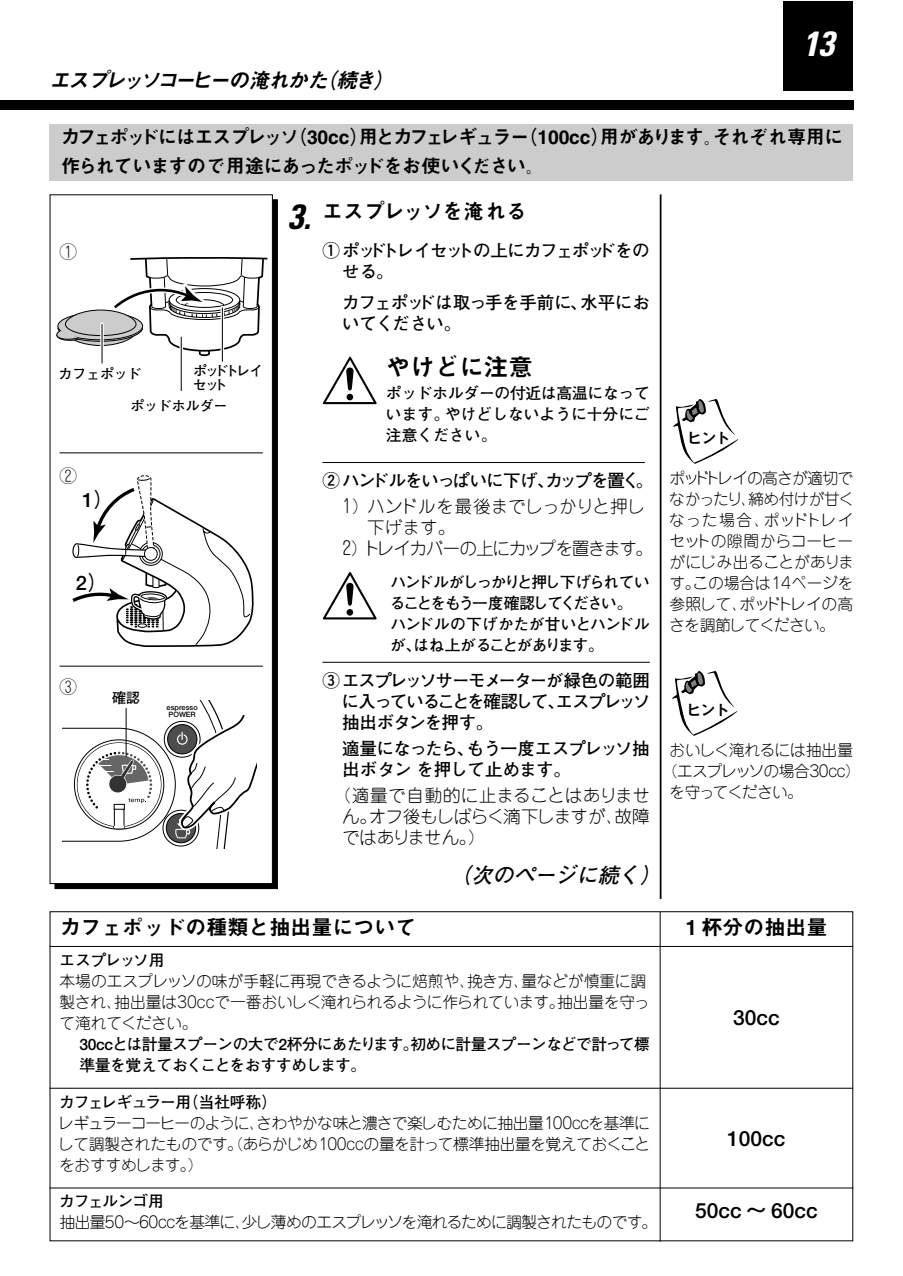
<style>
.page{position:relative;width:903px;height:1276px;background:#fff}
.page>*{position:absolute;margin:0;border:0;box-sizing:border-box;transform-origin:0 0}
.t1{font:italic 700 condensed 35px "Univers";color:#fff}
.t2{font:24.5px "Midashi Go MB31";color:#000}
.t3{font:21px "Midashi Go MB31";color:#000}
.t4{font:italic 21px "Midashi Go MB31";color:#000}
.t5{font:700 21px "Futo Go B101";color:#000}
.t6{font:italic 700 21px "Futo Go B101";color:#000}
.t7{font:700 19.95px "Futo Go B101";color:#000}
.t8{font:19.25px/28.9px "Midashi Go MB31";letter-spacing:-.06em;color:#000}
.t9{font:700 17.5px/21px "Futo Go B101";letter-spacing:-.06em;color:#000}
.t10{font:300 17.5px/21px "Jun 101";letter-spacing:-.035em;color:#000;text-align:justify}
.t11{font:700 17.5px/21px "Futo Go B101";letter-spacing:-.03em;color:#000}
.t12{font:700 17.5px/21px "Futo Go B101";letter-spacing:-.035em;color:#000}
.t13{font:300 17.5px "Jun 101";letter-spacing:-.065em;color:#000}
.t14{font:300 17.5px "Jun 101";color:#000}
.t15{font:300 15.75px/21px "Jun 101";letter-spacing:-.025em;color:#000;text-align:justify}
.t16{font:700 15.75px/21px "Futo Go B101";letter-spacing:-.035em;color:#000;text-align:justify}
.t17{font:300 15.75px/21px "Jun 101";color:#000}
.t18{font:700 15.75px/21px "Futo Go B101";letter-spacing:-.075em;color:#000}
.t19{font:700 15.75px "Futo Go B101";letter-spacing:-.055em;color:#000}
.t20{font:300 15.75px "Jun 101";letter-spacing:-.005em;color:#000}
.t21{font:300 15.75px "Jun 101";letter-spacing:-.06em;color:#000}
.t22{font:15.75px "Midashi Go MB31";letter-spacing:-.1em;color:#000}
.t23{font:700 14px "Futo Go B101";letter-spacing:-.01em;color:#000}
.t24{font:700 14px/14px "Futo Go B101";letter-spacing:-.22em;color:#000}
.t25{font:700 7.35px/7.4px "Futo Go B101";color:#000}
.s1{font-family:"Univers";font-weight:700;font-style:italic;font-stretch:condensed;font-size:35px}
</style>
<div class="page">
<div style="left:0;top:100px;width:853px;height:10px;background:#000"></div>
<div style="left:784px;top:1px;width:69px;height:89px;background:#000"></div>
<div style="left:55px;top:199px;width:223px;height:690px;background:#000;border:1px solid #000"></div>
<div style="left:50px;top:194px;width:223px;height:690px;background:#fff;border:1px solid #000"></div>
<hr style="left:660px;top:194px;width:2px;height:705px;background:#000">
<div style="left:50px;top:125px;width:803px;height:56px;background:#ccc"></div>
<hr style="left:322px;top:462px;width:323px;height:1px;background:#000">
<hr style="left:322px;top:662px;width:328px;height:1px;background:#000">
<hr style="left:60px;top:452px;width:203px;height:1px;background:#000">
<hr style="left:60px;top:666px;width:203px;height:1px;background:#000">
<svg style="left:323px;top:357px;width:54px;height:47px"></svg>
<svg style="left:673px;top:399px;width:65px;height:65px"></svg>
<svg style="left:56px;top:257px;width:212px;height:107px"></svg>
<svg style="left:100px;top:324px;width:4px;height:39px"></svg>
<svg style="left:179px;top:337px;width:4px;height:54px"></svg>
<hr style="left:102px;top:324px;width:1px;height:39px;background:#000">
<hr style="left:181px;top:337px;width:1px;height:54px;background:#000">
<hr style="left:221px;top:307px;width:3px;height:55px;background:#fff">
<hr style="left:222px;top:307px;width:1px;height:55px;background:#000">
<svg style="left:71px;top:475px;width:185px;height:192px"></svg>
<svg style="left:323px;top:572px;width:54px;height:47px"></svg>
<svg style="left:63px;top:700px;width:193px;height:149px"></svg>
<hr style="left:126px;top:708px;width:1px;height:48px;background:#000">
<hr style="left:50px;top:946px;width:803px;height:1px;background:#000">
<hr style="left:50px;top:1088px;width:803px;height:1px;background:#000">
<hr style="left:50px;top:1187px;width:803px;height:1px;background:#000">
<hr style="left:660px;top:912px;width:1px;height:329px;background:#000">
<svg style="left:672px;top:671px;width:65px;height:65px"></svg>
<h3 class="t4" style="left:49px;top:72px;width:351px">エスプレッソコーヒーの淹れかた（続き）</h3>
<h1 class="t1" style="left:803px;top:31px;width:40px">13</h1>
<p class="t8" style="left:61px;top:125px;width:784px">カフェポッドにはエスプレッソ（30cc）用とカフェレギュラー（100cc）用があります。それぞれ専用に作られていますので用途にあったポッドをお使いください。</p>
<p class="t10" style="left:60px;top:243px;width:19px">①</p>
<p class="t24" style="left:193px;top:366px;width:72px">ポッドトレイセット</p>
<p class="t23" style="left:59px;top:369px;width:85px">カフェポッド</p>
<p class="t23" style="left:130px;top:401px;width:99px">ポッドホルダー</p>
<p class="t10" style="left:60px;top:467px;width:19px">②</p>
<p class="t7" style="left:82px;top:491px;width:33px">1）</p>
<p class="t7" style="left:76px;top:575px;width:33px">2）</p>
<p class="t10" style="left:60px;top:678px;width:19px">③</p>
<p class="t23" style="left:112px;top:692px;width:29px">確認</p>
<p class="t25" style="left:167px;top:704px;width:33px">espresso<br>POWER</p>
<h3 class="t3" style="left:288px;top:204px;width:241px"><span class="s1">3.</span> エスプレッソを淹れる</h3>
<p class="t9" style="left:342px;top:242px;width:309px;text-indent:-20px">① ポッドトレイセットの上にカフェポッドをのせる。</p>
<p class="t12" style="left:342px;top:294px;width:309px">カフェポッドは取っ手を手前に、水平においてください。</p>
<h2 class="t2" style="left:386px;top:358px;width:148px">やけどに注意</h2>
<p class="t16" style="left:386px;top:385px;width:265px">ポッドホルダーの付近は高温になっています。やけどしないように十分にご注意ください。</p>
<p class="t9" style="left:322px;top:472px;width:332px">② ハンドルをいっぱいに下げ、カップを置く。</p>
<p class="t14" style="left:338px;top:500px;width:309px">１）ハンドルを最後までしっかりと押し</p>
<p class="t10" style="left:367px;top:519px;width:90px">下げます。</p>
<p class="t13" style="left:338px;top:542px;width:316px">２）トレイカバーの上にカップを置きます。</p>
<p class="t18" style="left:390px;top:573px;width:262px">ハンドルがしっかりと押し下げられていることをもう一度確認してください。ハンドルの下げかたが甘いとハンドルが、はね上がることがあります。</p>
<p class="t9" style="left:342px;top:671px;width:311px;text-align:justify;text-indent:-19px">③ エスプレッソサーモメーターが緑色の範囲に入っていることを確認して、エスプレッソ抽出ボタンを押す。</p>
<p class="t11" style="left:342px;top:739px;width:309px">適量になったら、もう一度エスプレッソ抽出ボタン を押して止めます。</p>
<p class="t10" style="left:342px;top:787px;width:309px;text-indent:-9px">（適量で自動的に止まることはありません。オフ後もしばらく滴下しますが、故障ではありません。）</p>
<h3 class="t6" style="left:450px;top:867px;width:216px">（次のページに続く）</h3>
<h3 class="t3" style="left:60px;top:919px;width:359px">カフェポッドの種類と抽出量について</h3>
<p class="t16" style="left:60px;top:951px;width:107px">エスプレッソ用</p>
<p class="t17" style="left:59px;top:972px;width:592px">本場のエスプレッソの味が手軽に再現できるように焙煎や、挽き方、量などが慎重に調製され、抽出量は30ccで一番おいしく淹れられるように作られています。抽出量を守って淹れてください。</p>
<p class="t16" style="left:79px;top:1035px;width:572px">30ccとは計量スプーンの大で2杯分にあたります。初めに計量スプーンなどで計って標準量を覚えておくことをおすすめします。</p>
<p class="t19" style="left:59px;top:1096px;width:219px">カフェレギュラー用（当社呼称）</p>
<p class="t15" style="left:58px;top:1114px;width:594px">レギュラーコーヒーのように、さわやかな味と濃さで楽しむために抽出量100ccを基準にして調製されたものです。（あらかじめ100ccの量を計って標準抽出量を覚えておくことをおすすめします。）</p>
<p class="t19" style="left:59px;top:1195px;width:106px">カフェルンゴ用</p>
<p class="t15" style="left:60px;top:1214px;width:599px">抽出量50～60ccを基準に、少し薄めのエスプレッソを淹れるために調製されたものです。</p>
<p class="t22" style="left:687px;top:432px;width:46px">ヒント</p>
<p class="t15" style="left:670px;top:470px;width:187px">ポッドトレイの高さが適切でなかったり、締め付けが甘くなった場合、ポッドトレイセットの隙間からコーヒーがにじみ出ることがあります。この場合は14ページを参照して、ポッドトレイの高さを調節してください。</p>
<p class="t22" style="left:686px;top:704px;width:46px">ヒント</p>
<p class="t20" style="left:670px;top:744px;width:185px">おいしく淹れるには抽出量</p>
<p class="t15" style="left:662px;top:762px;width:201px">（エスプレッソの場合30cc）</p>
<p class="t21" style="left:669px;top:786px;width:135px">を守ってください。</p>
<h3 class="t3" style="left:686px;top:919px;width:143px">1 杯分の抽出量</h3>
<h3 class="t5" style="left:733px;top:1009px;width:48px">30cc</h3>
<h3 class="t5" style="left:727px;top:1130px;width:60px">100cc</h3>
<h3 class="t5" style="left:695px;top:1202px;width:124px">50cc ～ 60cc</h3>
</div>
